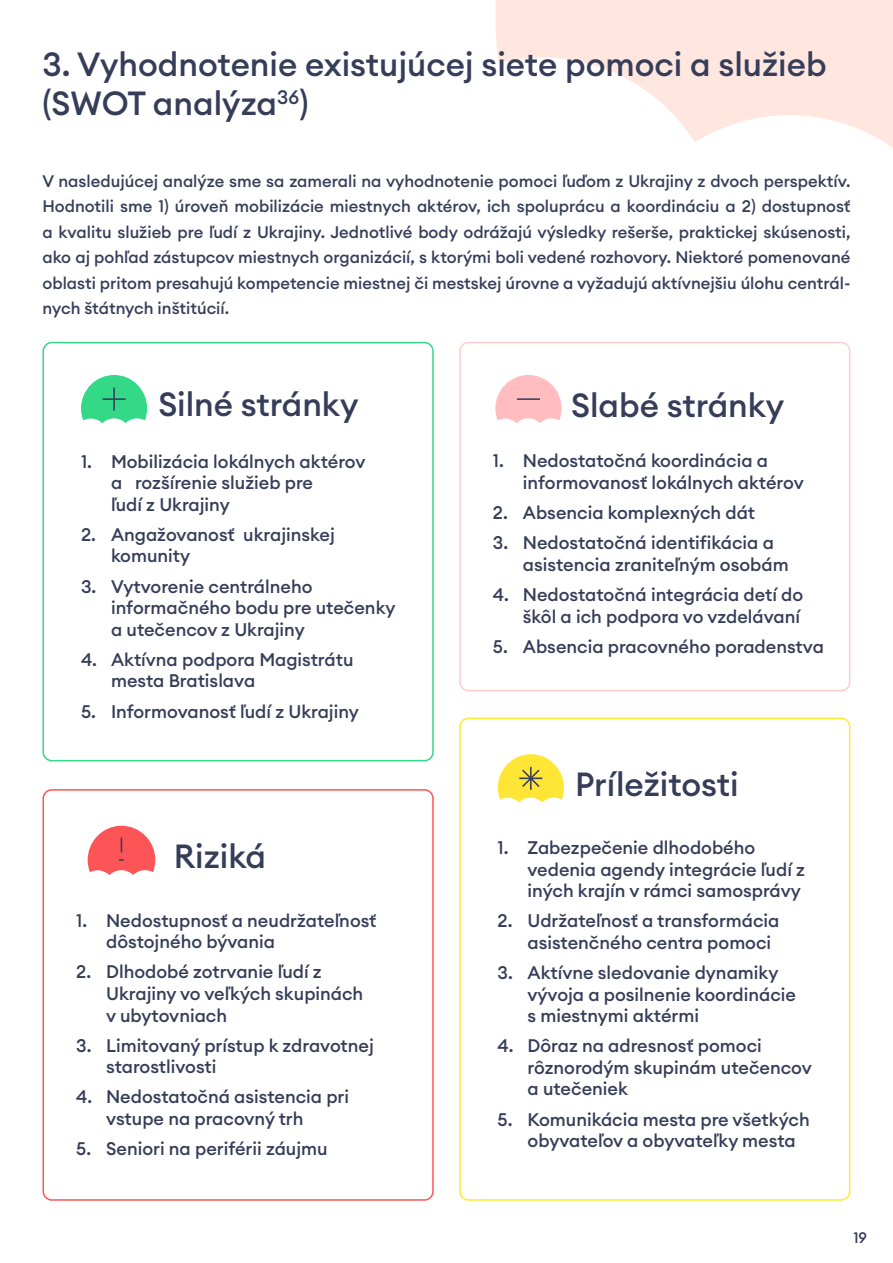
<style>
.page{position:relative;width:893px;height:1263px;background:#fff}
.page>*{position:absolute;margin:0;border:0;box-sizing:border-box;transform-origin:0 0}
.t1{font:500 33px/39.6px "Euclid Circular A";color:#363d59}
.t2{font:500 18px/21.6px "Euclid Circular A";color:#363d59}
.t3{font:500 16.5px/25.5px "Euclid Circular A";color:#363d59;text-align:justify}
.t4{font:500 15px "Euclid Circular A";color:#363d59}
</style>
<div class="page">
<svg style="left:495px;top:0;width:398px;height:148px;fill:#ffe7e0"></svg>
<div style="left:43px;top:342px;width:391px;height:419px;border:2px solid #33d987;border-radius:9px"></div>
<div style="left:459px;top:342px;width:391px;height:349px;border:2px solid #fecccd;border-radius:9px"></div>
<svg style="left:81px;top:375px;width:66px;height:48px"></svg>
<hr style="left:113px;top:388px;width:2px;height:23px;background:#363d59">
<hr style="left:103px;top:398px;width:23px;height:2px;background:#363d59">
<svg style="left:495px;top:375px;width:66px;height:48px"></svg>
<hr style="left:517px;top:398px;width:23px;height:2px;background:#363d59">
<div style="left:43px;top:789px;width:391px;height:412px;border:2px solid #fc5457;border-radius:9px"></div>
<svg style="left:88px;top:826px;width:67px;height:49px"></svg>
<div style="left:459px;top:717px;width:391px;height:484px;border:2px solid #ffe836;border-radius:9px"></div>
<svg style="left:498px;top:754px;width:66px;height:48px"></svg>
<h1 class="t1" style="left:43px;top:44px;width:786px">3. Vyhodnotenie existujúcej siete pomoci a služieb (SWOT analýza<sup>36</sup>)</h1>
<p class="t3" style="left:43px;top:168px;width:809px">V nasledujúcej analýze sme sa zamerali na vyhodnotenie pomoci ľuďom z Ukrajiny z dvoch perspektív.<br>Hodnotili sme 1) úroveň mobilizácie miestnych aktérov, ich spoluprácu a koordináciu a 2) dostupnosť a kvalitu služieb pre ľudí z Ukrajiny. Jednotlivé body odrážajú výsledky rešerše, praktickej skúsenosti, ako aj pohľad zástupcov miestnych organizácií, s ktorými boli vedené rozhovory. Niektoré pomenované oblasti pritom presahujú kompetencie miestnej či mestskej úrovne a vyžadujú aktívnejšiu úlohu centrál&shy;nych štátnych inštitúcií.</p>
<h1 class="t1" style="left:158px;top:384px;width:202px">Silné stránky</h1>
<p class="t2" style="left:111px;top:450px;width:256px;text-indent:-30px">1. Mobilizácia lokálnych aktérov a rozšírenie služieb pre<br>ľudí z Ukrajiny</p>
<p class="t2" style="left:111px;top:524px;width:225px;text-indent:-30px">2. Angažovanosť ukrajinskej komunity</p>
<p class="t2" style="left:111px;top:575px;width:286px;text-indent:-30px">3. Vytvorenie centrálneho informačného bodu pre utečenky a utečencov z Ukrajiny</p>
<p class="t2" style="left:111px;top:649px;width:244px;text-indent:-30px">4. Aktívna podpora Magistrátu mesta Bratislava</p>
<p class="t2" style="left:81px;top:700px;width:279px">5. Informovanosť ľudí z Ukrajiny</p>
<h1 class="t1" style="left:571px;top:385px;width:215px">Slabé stránky</h1>
<p class="t2" style="left:523px;top:450px;width:282px;text-indent:-30px">1. Nedostatočná koordinácia a informovanosť lokálnych aktérov</p>
<p class="t2" style="left:493px;top:502px;width:264px">2. Absencia komplexných dát</p>
<p class="t2" style="left:523px;top:532px;width:267px;text-indent:-30px">3. Nedostatočná identifikácia a asistencia zraniteľným osobám</p>
<p class="t2" style="left:493px;top:584px;width:312px;text-align:right">4. Nedostatočná integrácia detí do škôl a ich podpora vo vzdelávaní</p>
<p class="t2" style="left:493px;top:635px;width:332px">5. Absencia pracovného poradenstva</p>
<h1 class="t1" style="left:575px;top:765px;width:165px">Príležitosti</h1>
<h1 class="t1" style="left:174px;top:836px;width:94px">Riziká</h1>
<p class="t2" style="left:527px;top:837px;width:279px;text-indent:-30px">1. Zabezpečenie dlhodobého vedenia agendy integrácie ľudí z iných krajín v rámci samosprávy</p>
<p class="t2" style="left:528px;top:910px;width:253px;text-indent:-30px">2. Udržateľnosť a transformácia asistenčného centra pomoci</p>
<p class="t2" style="left:528px;top:962px;width:270px;text-indent:-30px">3. Aktívne sledovanie dynamiky vývoja a posilnenie koordinácie s miestnymi aktérmi</p>
<p class="t2" style="left:528px;top:1035px;width:286px;text-indent:-30px">4. Dôraz na adresnosť pomoci rôznorodým skupinám utečencov a utečeniek</p>
<p class="t2" style="left:528px;top:1108px;width:284px;text-indent:-30px">5. Komunikácia mesta pre všetkých obyvateľov a obyvateľky mesta</p>
<p class="t2" style="left:106px;top:909px;width:272px;text-indent:-30px">1. Nedostupnosť a neudržateľnosť dôstojného bývania</p>
<p class="t2" style="left:106px;top:961px;width:259px;text-indent:-30px">2. Dlhodobé zotrvanie ľudí z<br>Ukrajiny vo veľkých skupinách v ubytovniach</p>
<p class="t2" style="left:106px;top:1034px;width:269px;text-indent:-30px">3. Limitovaný prístup k zdravotnej starostlivosti</p>
<p class="t2" style="left:106px;top:1086px;width:244px;text-indent:-30px">4. Nedostatočná asistencia pri vstupe na pracovný trh</p>
<p class="t2" style="left:76px;top:1138px;width:253px">5. Seniori na periférii záujmu</p>
<p class="t4" style="left:853px;top:1228px;width:15px">19</p>
</div>
